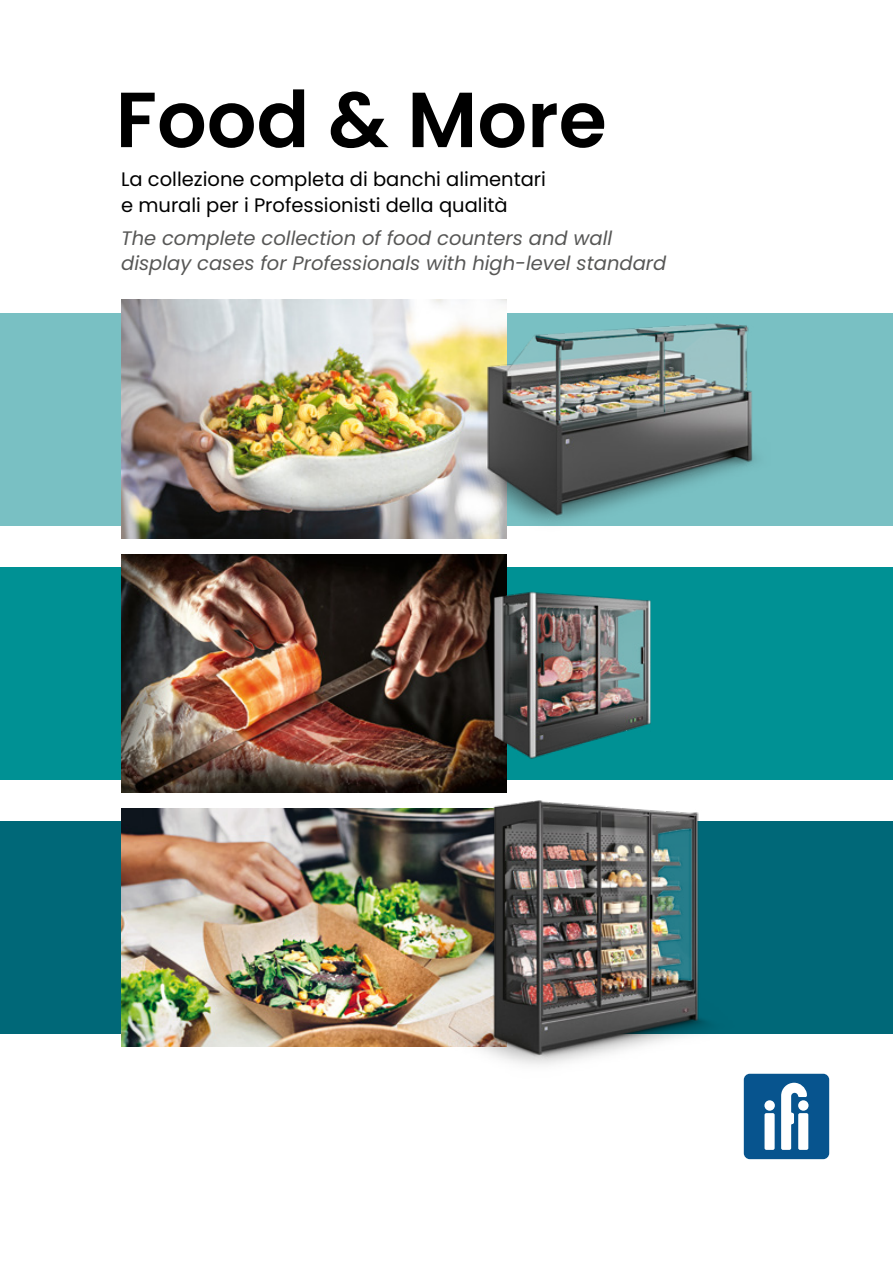
<style>
.page{position:relative;width:893px;height:1263px;background:#fff}
.page>*{position:absolute;margin:0;border:0;box-sizing:border-box;transform-origin:0 0}
.t1{font:600 78px "Poppins";color:#000}
.t2{font:italic 19.5px/25.5px "Poppins";color:#575756}
.t3{font:19.5px/25.5px "Poppins";color:#000}
</style>
<div class="page">
<div style="left:0;top:313px;width:893px;height:212px;background:#79c0c3"></div>
<div style="left:0;top:567px;width:893px;height:213px;background:#009194"></div>
<div style="left:0;top:821px;width:893px;height:213px;background:#006878"></div>
<img style="left:122px;top:300px;width:245px;height:238px">
<img style="left:367px;top:299px;width:506px;height:264px">
<img style="left:121px;top:554px;width:385px;height:238px">
<img style="left:462px;top:563px;width:189px;height:219px">
<img style="left:121px;top:808px;width:311px;height:239px">
<img style="left:432px;top:782px;width:316px;height:310px">
<div style="left:744px;top:1074px;width:85px;height:85px;background:#07548e;border-radius:6px"></div>
<div style="left:764px;top:1113px;width:11px;height:37px;background:#fff;border-radius:2px"></div>
<div style="left:764px;top:1100px;width:11px;height:11px;background:#fff;border-radius:50%"></div>
<div style="left:798px;top:1113px;width:10px;height:37px;background:#fff;border-radius:2px"></div>
<div style="left:798px;top:1100px;width:10px;height:11px;background:#fff;border-radius:50%"></div>
<svg style="left:781px;top:1083px;width:26px;height:67px"></svg>
<h1 class="t1" style="left:116px;top:75px;width:493px">Food &amp; More</h1>
<p class="t3" style="left:121px;top:167px;width:426px">La collezione completa di banchi alimentari e murali per i Professionisti della qualità</p>
<p class="t2" style="left:121px;top:225px;width:547px">The complete collection of food counters and wall display cases for Professionals with high-level standard</p>
</div>
